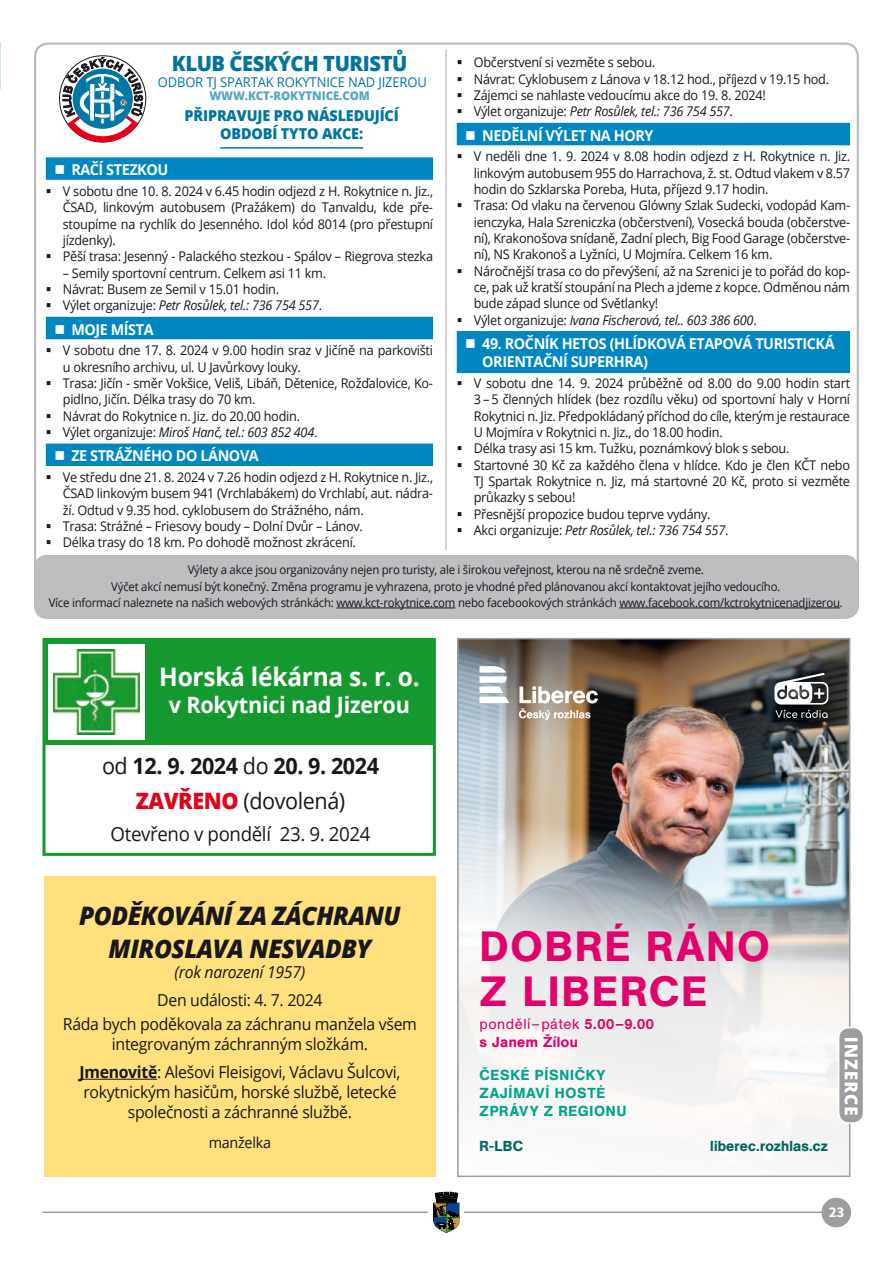
<style>
.page{position:relative;width:893px;height:1263px;background:#fff}
.page>*{position:absolute;margin:0;border:0;box-sizing:border-box;transform-origin:0 0}
.t1{font:500 41.85px/44.4px "AG Book Pro";letter-spacing:.055em;color:#e3006a}
.AAA_Neodsazený{font:italic 800 25.5px/33px "Open Sans";letter-spacing:-.02em;color:#1a171c;text-align:center;scale:.96 1}
.Nadpis_H1{font:700 25.5px "Open Sans";letter-spacing:-.01em;color:#fff;scale:.96 1}
.AAA_Neodsazený-2{font:700 22.5px "Open Sans";letter-spacing:-.02em;color:#1a171c;scale:.96 1}
.Nadpis_H1-2{font:700 22.5px "Open Sans";letter-spacing:-.01em;color:#fff;scale:.96 1}
.AAA_Neodsazený-3{font:22.5px "Open Sans";letter-spacing:-.02em;color:#1a171c;scale:.96 1}
.t2{font:800 21px "Open Sans";letter-spacing:-.02em;color:#00749f;scale:.96 1}
.AAA_Neodsazený-4{font:19.5px "Open Sans";letter-spacing:-.02em;color:#1a171c;scale:.96 1}
.AAA_Neodsazený-5{font:16.5px/19.8px "Open Sans";letter-spacing:-.02em;color:#1a171c;text-align:center;scale:.96 1}
.AAA_Neodsazený-6{font:italic 16.5px "Open Sans";letter-spacing:-.02em;color:#1a171c;scale:.96 1}
.t3{font:700 15px/18px "Open Sans";letter-spacing:-.03em;color:#fff;scale:.96 1}
.t4{font:800 15px/18px "Open Sans";letter-spacing:-.01em;color:#00749f;text-align:center;scale:.96 1}
.AAA_Neodsazený-7{font:15px "Open Sans";letter-spacing:-.02em;color:#1a171c;scale:.96 1}
.t5{font:700 15px "Source Sans Pro";color:#fff}
.t6{font:500 14.4px/18.3px "AG Book Pro";letter-spacing:.055em;color:#00a38c}
.t7{font:500 14.4px/18.3px "AG Book Pro";letter-spacing:.035em;color:#e3006a}
.t8{font:500 14.4px "AG Book Pro";letter-spacing:.01em;color:#006660}
.t9{font:13.5px "Open Sans";letter-spacing:-.01em;color:#00749f;scale:.96 1}
.t10{font:13.35px/16.4px "Open Sans";letter-spacing:-.02em;color:#1a171c;text-align:justify;scale:.95 1}
.t11{font:italic 13.35px "Open Sans";letter-spacing:-.02em;color:#1a171c;scale:.95 1}
.AAA_Body_Text{font:12px/16.5px "Open Sans";letter-spacing:-.02em;color:#1a171c;text-align:center;scale:.95 1}
.t12{font:800 12px "Open Sans";letter-spacing:-.01em;color:#56a5c3;scale:.96 1}
.s1{font-style:normal}
.s2{font-weight:400}
.s3{font-weight:800;color:#e2001a}
.s4{font-weight:700}
</style>
<div class="page">
<hr style="left:43px;top:1211px;width:807px;height:2px;background:#9d9ea0">
<div style="left:429px;top:1192px;width:35px;height:42px;background:#fff"></div>
<div style="left:821px;top:1198px;width:30px;height:29px;background:#9d9ea0;border-radius:50%"></div>
<div style="left:46px;top:157px;width:387px;height:23px;background:#0087c1"></div>
<div style="left:46px;top:317px;width:387px;height:22px;background:#0087c1"></div>
<div style="left:46px;top:443px;width:387px;height:23px;background:#0087c1"></div>
<hr style="left:220px;top:147px;width:143px;height:2px;background:#00749f">
<svg style="left:63px;top:57px;width:80px;height:85px"></svg>
<div style="left:457px;top:123px;width:393px;height:22px;background:#0087c1"></div>
<div style="left:457px;top:331px;width:393px;height:42px;background:#0087c1"></div>
<div style="left:34px;top:555px;width:824px;height:64px;background:#bcbdbf;border-radius:13px"></div>
<hr style="left:336px;top:608px;width:119px;height:1px;background:#1a171c">
<hr style="left:619px;top:608px;width:221px;height:1px;background:#1a171c">
<hr style="left:445px;top:50px;width:2px;height:500px;background:#c6c7c9">
<div style="left:43px;top:638px;width:393px;height:218px;border:3px solid #11982f"></div>
<div style="left:44px;top:639px;width:390px;height:106px;background:#15992f"></div>
<div style="left:48px;top:644px;width:97px;height:96px;background:#fff"></div>
<img style="left:54px;top:650px;width:86px;height:84px">
<div style="left:44px;top:876px;width:392px;height:301px;background:#ffe07c"></div>
<hr style="left:79px;top:1079px;width:78px;height:1px;background:#1a171c">
<img style="left:460px;top:745px;width:387px;height:52px">
<img style="left:460px;top:641px;width:387px;height:104px">
<img style="left:460px;top:797px;width:387px;height:357px">
<div style="left:475px;top:918px;width:308px;height:103px;background:#fff;opacity:.12"></div>
<svg style="left:479px;top:666px;width:30px;height:37px"></svg>
<svg style="left:519px;top:686px;width:79px;height:34px"></svg>
<svg style="left:774px;top:673px;width:54px;height:45px"></svg>
<svg style="left:433px;top:1191px;width:27px;height:42px"></svg>
<div style="left:457px;top:638px;width:393px;height:539px;border:2px solid #9d9ea0"></div>
<div style="left:839px;top:1027px;width:24px;height:96px;background:#9d9ea0;border-radius:10px"></div>
<div style="left:838px;top:1027px;width:26px;height:97px;border:2px solid #fff;border-radius:10px"></div>
<svg style="left:844px;top:1038px;width:14px;height:77px"></svg>
<p class="t2" style="left:172px;top:48px;width:247px">KLUB ČESKÝCH TURISTŮ</p>
<p class="t9" style="left:158px;top:72px;width:282px">ODBOR TJ SPARTAK ROKYTNICE NAD JIZEROU</p>
<p class="t12" style="left:209px;top:87px;width:169px">WWW.KCT-ROKYTNICE.COM</p>
<p class="t10" style="left:474px;top:54px;width:193px">Občerstvení si vezměte s sebou.</p>
<p class="t10" style="left:474px;top:70px;width:376px">Návrat: Cyklobusem z Lánova v 18.12 hod., příjezd v 19.15 hod.</p>
<p class="t10" style="left:474px;top:87px;width:309px">Zájemci se nahlaste vedoucímu akce do 19. 8. 2024!</p>
<p class="t11" style="left:474px;top:102px;width:274px"><span class="s1">Výlet organizuje:</span> Petr Rosůlek, tel.: 736 754 557<span class="s1">.</span></p>
<p class="t3" style="left:482px;top:126px;width:180px">NEDĚLNÍ VÝLET NA HORY</p>
<p class="t10" style="left:474px;top:148px;width:398px">V neděli dne 1. 9. 2024 v 8.08 hodin odjezd z H. Rokytnice n. Jiz. linkovým autobusem 955 do Harrachova, ž. st. Odtud vlakem v 8.57 hodin do Szklarska Poreba, Huta, příjezd 9.17 hodin.</p>
<p class="t10" style="left:474px;top:197px;width:398px">Trasa: Od vlaku na červenou Glówny Szlak Sudecki, vodopád Kam&shy;ienczyka, Hala Szreniczka (občerstvení), Vosecká bouda (občerstve&shy;ní), Krakonošova snídaně, Zadní plech, Big Food Garage (občerstve&shy;ní), NS Krakonoš a Lyžníci, U Mojmíra. Celkem 16 km.</p>
<p class="t10" style="left:474px;top:262px;width:398px">Náročnější trasa co do převýšení, až na Szrenici je to pořád do kop&shy;ce, pak už kratší stoupání na Plech a jdeme z kopce. Odměnou nám bude západ slunce od Světlanky!</p>
<p class="t11" style="left:474px;top:311px;width:299px"><span class="s1">Výlet organizuje:</span> Ivana Fischerová, tel.. 603 386 600<span class="s1">.</span></p>
<p class="t3" style="left:482px;top:334px;width:369px">49. ROČNÍK HETOS (HLÍDKOVÁ ETAPOVÁ TURISTICKÁ<br>ORIENTAČNÍ SUPERHRA)</p>
<p class="t10" style="left:474px;top:374px;width:398px">V sobotu dne 14. 9. 2024 průběžně od 8.00 do 9.00 hodin start 3 – 5 členných hlídek (bez rozdílu věku) od sportovní haly v Horní Rokytnici n. Jiz. Předpokládaný příchod do cíle, kterým je restaurace U Mojmíra v Rokytnici n. Jiz., do 18.00 hodin.</p>
<p class="t10" style="left:474px;top:440px;width:334px">Délka trasy asi 15 km. Tužku, poznámkový blok s sebou.</p>
<p class="t10" style="left:474px;top:456px;width:398px">Startovné 30 Kč za každého člena v hlídce. Kdo je člen KČT nebo TJ Spartak Rokytnice n. Jiz, má startovné 20 Kč, proto si vezměte průkazky s sebou!</p>
<p class="t10" style="left:474px;top:505px;width:251px">Přesnější propozice budou teprve vydány.</p>
<p class="t11" style="left:474px;top:521px;width:270px"><span class="s1">Akci organizuje:</span> Petr Rosůlek, tel.: 736 754 557<span class="s1">.</span></p>
<p class="AAA_Body_Text" style="left:49px;top:561px;width:837px">Výlety a akce jsou organizovány nejen pro turisty, ale i širokou veřejnost, kterou na ně srdečně zveme.<br>Výčet akcí nemusí být konečný. Změna programu je vyhrazena, proto je vhodné před plánovanou akcí kontaktovat jejího vedoucího.<br>Více informací naleznete na našich webových stránkách: www.kct-rokytnice.com nebo facebookových stránkách www.facebook.com/kctrokytnicenadjizerou.</p>
<p class="t4" style="left:185px;top:106px;width:225px">PŘIPRAVUJE PRO NÁSLEDUJÍCÍ<br>OBDOBÍ TYTO AKCE:</p>
<p class="t3" style="left:71px;top:160px;width:102px">RAČÍ STEZKOU</p>
<p class="t10" style="left:63px;top:182px;width:391px">V sobotu dne 10. 8. 2024 v 6.45 hodin odjezd z H. Rokytnice n. Jiz., ČSAD, linkovým autobusem (Pražákem) do Tanvaldu, kde pře&shy;stoupíme na rychlík do Jesenného. Idol kód 8014 (pro přestupní jízdenky).</p>
<p class="t10" style="left:63px;top:248px;width:391px">Pěší trasa: Jesenný - Palackého stezkou - Spálov – Riegrova stezka</p>
<p class="t10" style="left:63px;top:264px;width:279px">– Semily sportovní centrum. Celkem asi 11 km.</p>
<p class="t10" style="left:63px;top:281px;width:229px">Návrat: Busem ze Semil v 15.01 hodin.</p>
<p class="t11" style="left:63px;top:296px;width:274px"><span class="s1">Výlet organizuje:</span> Petr Rosůlek, tel.: 736 754 557<span class="s1">.</span></p>
<p class="t3" style="left:71px;top:320px;width:87px">MOJE MÍSTA</p>
<p class="t10" style="left:63px;top:342px;width:391px">V sobotu dne 17. 8. 2024 v 9.00 hodin sraz v Jičíně na parkovišti u okresního archivu, ul. U Javůrkovy louky.</p>
<p class="t10" style="left:63px;top:375px;width:391px">Trasa: Jičín - směr Vokšice, Veliš, Libáň, Dětenice, Rožďalovice, Ko&shy;pidlno, Jičín. Délka trasy do 70 km.</p>
<p class="t10" style="left:63px;top:407px;width:251px">Návrat do Rokytnice n. Jiz. do 20.00 hodin.</p>
<p class="t11" style="left:63px;top:423px;width:270px"><span class="s1">Výlet organizuje:</span> Miroš Hanč, tel.: 603 852 404<span class="s1">.</span></p>
<p class="t3" style="left:71px;top:447px;width:197px">ZE STRÁŽNÉHO DO LÁNOVA</p>
<p class="t10" style="left:63px;top:469px;width:391px">Ve středu dne 21. 8. 2024 v 7.26 hodin odjezd z H. Rokytnice n. Jiz., ČSAD linkovým busem 941 (Vrchlabákem) do Vrchlabí, aut. nádra&shy;ží. Odtud v 9.35 hod. cyklobusem do Strážného, nám.</p>
<p class="t10" style="left:63px;top:518px;width:317px">Trasa: Strážné – Friesovy boudy – Dolní Dvůr – Lánov.</p>
<p class="t10" style="left:63px;top:534px;width:310px">Délka trasy do 18 km. Po dohodě možnost zkrácení.</p>
<p class="Nadpis_H1" style="left:159px;top:658px;width:273px">Horská lékárna s. r. o.</p>
<p class="Nadpis_H1-2" style="left:169px;top:689px;width:252px">v Rokytnici nad Jizerou</p>
<p class="AAA_Neodsazený-2" style="left:102px;top:749px;width:290px"><span class="s2">od</span> 12. 9. 2024 <span class="s2">do</span> 20. 9. 2024</p>
<p class="AAA_Neodsazený-3" style="left:136px;top:785px;width:220px"><span class="s3">ZAVŘENO</span> (dovolená)</p>
<p class="AAA_Neodsazený-4" style="left:111px;top:820px;width:272px">Otevřeno v pondělí 23. 9. 2024</p>
<p class="AAA_Neodsazený" style="left:79px;top:898px;width:337px">PODĚKOVÁNÍ ZA ZÁCHRANU<br>MIROSLAVA NESVADBY</p>
<p class="AAA_Neodsazený-6" style="left:175px;top:960px;width:138px">(rok narození 1957)</p>
<p class="AAA_Neodsazený-5" style="left:157px;top:989px;width:174px">Den události: 4. 7. 2024</p>
<p class="AAA_Neodsazený-5" style="left:63px;top:1013px;width:370px">Ráda bych poděkovala za záchranu manžela všem integrovaným záchranným složkám.</p>
<p class="AAA_Neodsazený-5" style="left:79px;top:1062px;width:336px"><span class="s4">Jmenovitě</span>: Alešovi Fleisigovi, Václavu Šulcovi, rokytnickým hasičům, horské službě, letecké společnosti a záchranné službě.</p>
<p class="AAA_Neodsazený-7" style="left:209px;top:1132px;width:66px">manželka</p>
<p class="t8" style="left:479px;top:1137px;width:45px">R-LBC</p>
<p class="t8" style="left:710px;top:1137px;width:119px">liberec.rozhlas.cz</p>
<h1 class="t1" style="left:480px;top:924px;width:292px">DOBRÉ RÁNO<br>Z LIBERCE</h1>
<p class="t7" style="left:479px;top:1015px;width:176px"><span class="s2">pondělí–pátek</span> 5.00–9.00 s Janem Žílou</p>
<p class="t6" style="left:480px;top:1065px;width:148px">ČESKÉ PÍSNIČKY<br>ZAJÍMAVÍ HOSTÉ<br>ZPRÁVY Z REGIONU</p>
<p class="t5" style="left:829px;top:1201px;width:17px">23</p>
</div>
